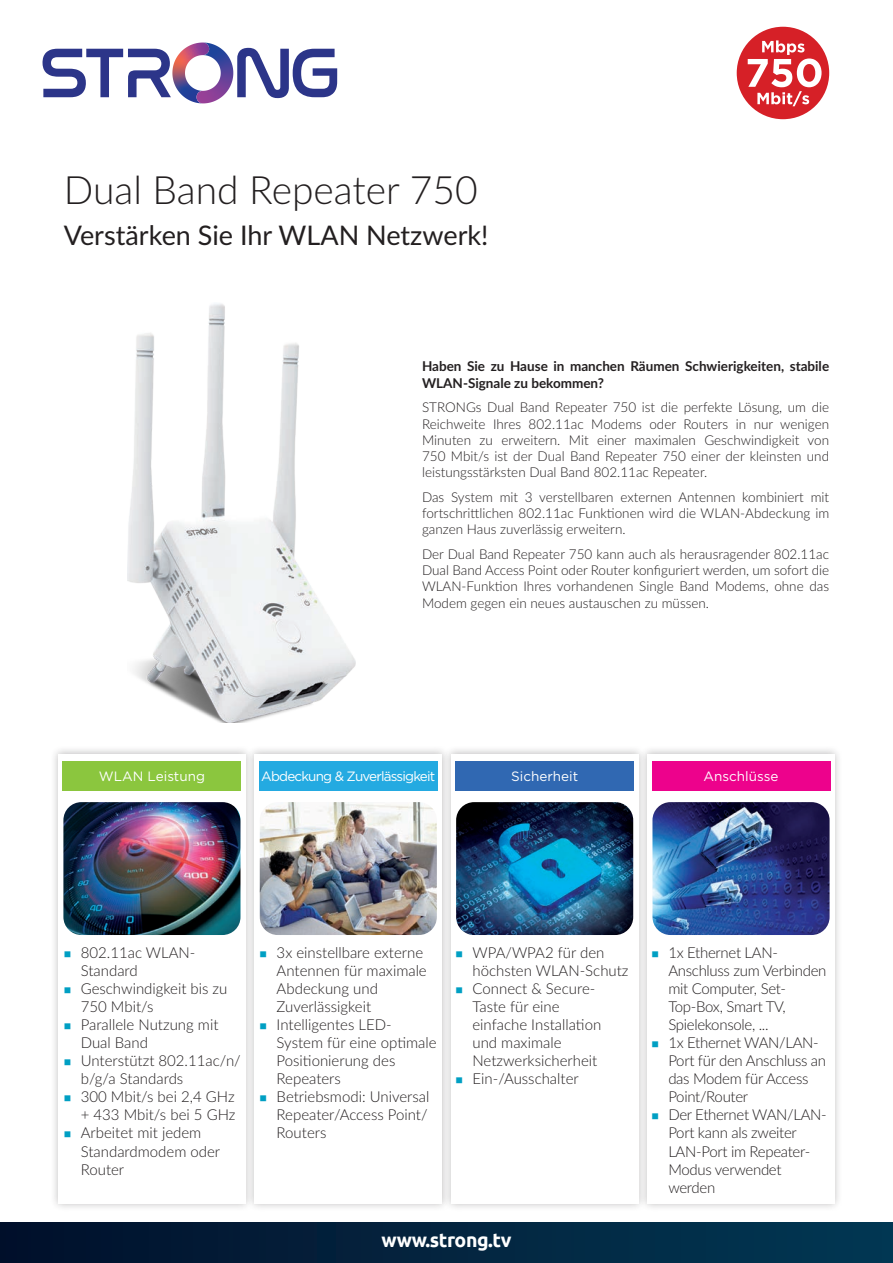
<style>
.page{position:relative;width:893px;height:1263px;background:#fff}
.page>*{position:absolute;margin:0;border:0;box-sizing:border-box;transform-origin:0 0}
.t1{font:300 39px "Lato";color:#231f20}
.t2{font:27px "Lato";color:#231f20}
.t3{font:700 19.5px "Ubuntu";letter-spacing:-.025em;color:#fff}
.t4{font:300 15px/18px "Lato";color:#231f20}
.t5{font:300 15px/18px "Lato";letter-spacing:-.02em;color:#231f20}
.t6{font:300 13.5px/16.2px "Lato";color:#231f20;text-align:justify}
.t7{font:700 13.5px/16.2px "Lato";color:#231f20}
.t8{font:13.5px "Gotham Pro";letter-spacing:-.005em;color:#fff}
.t9{font:13.5px "Gotham Pro";letter-spacing:-.06em;color:#fff}
</style>
<div class="page">
<div style="left:0;top:1222px;width:893px;height:41px;background:linear-gradient(to right,#02102b,#023853)"></div>
<svg style="left:237px;top:48px;width:100px;height:50px"></svg>
<svg style="left:43px;top:43px;width:178px;height:60px"></svg>
<div style="left:737px;top:27px;width:92px;height:92px;background:#d62027;border-radius:50%"></div>
<svg style="left:748px;top:40px;width:73px;height:66px"></svg>
<div style="left:50px;top:745px;width:204px;height:467px;background:#231f20;opacity:.3"></div>
<div style="left:58px;top:754px;width:187px;height:449px;background:#fff"></div>
<div style="left:246px;top:745px;width:204px;height:467px;background:#231f20;opacity:.3"></div>
<div style="left:255px;top:754px;width:187px;height:449px;background:#fff"></div>
<div style="left:443px;top:745px;width:204px;height:467px;background:#231f20;opacity:.3"></div>
<div style="left:451px;top:754px;width:187px;height:449px;background:#fff"></div>
<div style="left:639px;top:745px;width:204px;height:467px;background:#231f20;opacity:.3"></div>
<div style="left:647px;top:754px;width:188px;height:449px;background:#fff"></div>
<img style="left:63px;top:802px;width:177px;height:133px">
<img style="left:456px;top:802px;width:177px;height:133px">
<img style="left:260px;top:802px;width:177px;height:133px">
<img style="left:127px;top:303px;width:229px;height:419px">
<img style="left:652px;top:802px;width:178px;height:133px">
<div style="left:63px;top:761px;width:178px;height:30px;background:#8bc63e"></div>
<div style="left:259px;top:761px;width:179px;height:30px;background:#24aae1"></div>
<div style="left:455px;top:761px;width:179px;height:30px;background:#3068b2"></div>
<div style="left:652px;top:761px;width:178px;height:30px;background:#ed028c"></div>
<h1 class="t1" style="left:64px;top:162px;width:415px">Dual Band Repeater 750</h1>
<h2 class="t2" style="left:64px;top:215px;width:426px">Verstärken Sie Ihr WLAN Netzwerk!</h2>
<p class="t7" style="left:422px;top:358px;width:409px">Haben Sie zu Hause in manchen Räumen Schwierigkeiten, stabile<br>WLAN-Signale zu bekommen?</p>
<p class="t6" style="left:422px;top:399px;width:409px">STRONGs Dual Band Repeater 750 ist die perfekte Lösung, um die Reichweite Ihres 802.11ac Modems oder Routers in nur wenigen Minuten zu erweitern. Mit einer maximalen Geschwindigkeit von 750 Mbit/s ist der Dual Band Repeater 750 einer der kleinsten und leistungsstärksten Dual Band 802.11ac Repeater.</p>
<p class="t6" style="left:422px;top:488px;width:409px">Das System mit 3 verstellbaren externen Antennen kombiniert mit fortschrittlichen 802.11ac Funktionen wird die WLAN-Abdeckung im ganzen Haus zuverlässig erweitern.</p>
<p class="t6" style="left:422px;top:545px;width:409px">Der Dual Band Repeater 750 kann auch als herausragender 802.11ac Dual Band Access Point oder Router konfiguriert werden, um sofort die WLAN-Funktion Ihres vorhandenen Single Band Modems, ohne das Modem gegen ein neues austauschen zu müssen.</p>
<p class="t8" style="left:99px;top:768px;width:108px">WLAN Leistung</p>
<p class="t9" style="left:261px;top:768px;width:176px">Abdeckung &amp; Zuverlässigkeit</p>
<p class="t8" style="left:511px;top:768px;width:68px">Sicherheit</p>
<p class="t8" style="left:704px;top:768px;width:76px">Anschlüsse</p>
<p class="t4" style="left:81px;top:943px;width:162px">802.11ac WLAN-<br>Standard<br>Geschwindigkeit bis zu<br>750 Mbit/s<br>Parallele Nutzung mit<br>Dual Band<br>Unterstützt 802.11ac/n/ b/g/a Standards<br>300 Mbit/s bei 2,4 GHz + 433 Mbit/s bei 5 GHz<br>Arbeitet mit jedem<br>Standardmodem oder<br>Router</p>
<p class="t4" style="left:277px;top:943px;width:161px">3x einstellbare externe<br>Antennen für maximale<br>Abdeckung und<br>Zuverlässigkeit<br>Intelligentes LED-<br>System für eine optimale<br>Positionierung des<br>Repeaters<br>Betriebsmodi: Universal<br>Repeater/Access Point/<br>Routers</p>
<p class="t4" style="left:472px;top:943px;width:158px">WPA/WPA2 für den höchsten WLAN-Schutz<br>Connect &amp; Secure-<br>Taste für eine<br>einfache Installation und maximale<br>Netzwerksicherheit<br>Ein-/Ausschalter</p>
<p class="t5" style="left:668px;top:943px;width:160px">1x Ethernet LAN-<br>Anschluss zum Verbinden mit Computer, Set-<br>Top-Box, Smart TV,<br>Spielekonsole, ...<br>1x Ethernet WAN/LAN-<br>Port für den Anschluss an das Modem für Access<br>Point/Router<br>Der Ethernet WAN/LAN-<br>Port kann als zweiter<br>LAN-Port im Repeater-<br>Modus verwendet werden</p>
<h3 class="t3" style="left:381px;top:1228px;width:131px">www.strong.tv</h3>
</div>
